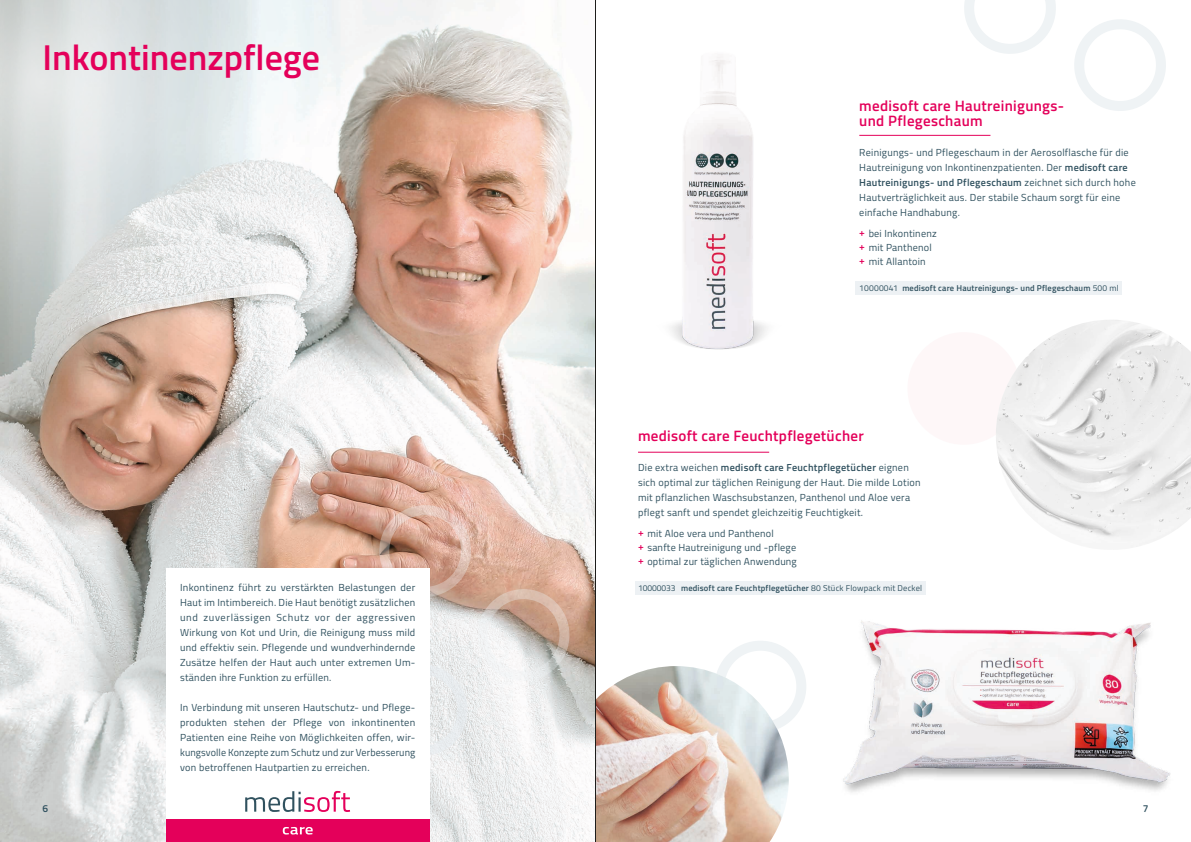
<style>
.page{position:relative;width:1191px;height:842px;background:#fff}
.page>*{position:absolute;margin:0;border:0;box-sizing:border-box;transform-origin:0 0}
.t1{font:600 36px "Titillium";color:#e4005a}
.t2{font:600 15px/15px "Titillium";letter-spacing:.02em;color:#e4005a}
.t3{font:10.2px/15px "Titillium";letter-spacing:.025em;color:#30515f}
.t4{font:600 10.2px "Titillium";color:#30515f}
.t5{font:8.5px "Titillium";letter-spacing:.02em;color:#30515f}
.t6{font:600 8.5px "Titillium";letter-spacing:.02em;color:#30515f}
.s1{font-weight:600}
.s2{font-weight:600;color:#e4005a}
.s3{font-weight:400}
</style>
<div class="page">
<div style="left:907px;top:332px;width:113px;height:113px;background:#fef7f8;border-radius:50%"></div>
<div style="left:714px;top:641px;width:92px;height:91px;border:10px solid #eff3f5;border-radius:50%"></div>
<img style="left:596px;top:666px;width:192px;height:176px">
<img style="left:0;top:0;width:595px;height:842px">
<svg style="left:1074px;top:19px;width:92px;height:92px"></svg>
<svg style="left:964px;top:0;width:92px;height:54px"></svg>
<img style="left:996px;top:320px;width:195px;height:228px">
<svg style="left:0;top:0;width:345px;height:384px"></svg>
<div style="left:376px;top:664px;width:91px;height:92px;border:10px solid #e8edf1;border-radius:50%"></div>
<div style="left:478px;top:589px;width:91px;height:92px;border:10px solid #eff3f5;border-radius:50%"></div>
<div style="left:379px;top:505px;width:92px;height:92px;border:10px solid #eff3f5;border-radius:50%"></div>
<div style="left:634px;top:581px;width:291px;height:13px;background:#edf1f4"></div>
<hr style="left:638px;top:452px;width:131px;height:1px;background:#e4005a">
<div style="left:166px;top:649px;width:263px;height:193px;background:#fff"></div>
<div style="left:166px;top:819px;width:263px;height:23px;background:#e4005a"></div>
<svg style="left:283px;top:827px;width:30px;height:7px"></svg>
<div style="left:166px;top:568px;width:263px;height:218px;background:#fff"></div>
<div style="left:856px;top:281px;width:266px;height:13px;background:#edf1f4"></div>
<hr style="left:859px;top:135px;width:131px;height:1px;background:#e4005a">
<img style="left:812px;top:581px;width:359px;height:212px">
<img style="left:671px;top:57px;width:96px;height:293px">
<img style="left:245px;top:791px;width:105px;height:21px">
<hr style="left:595px;top:0;width:1px;height:842px;background:#1d1d1b">
<h1 class="t1" style="left:43px;top:30px;width:279px">Inkontinenzpflege</h1>
<p class="t3" style="left:180px;top:579px;width:237px;text-align:justify">Inkontinenz führt zu verstärkten Belastungen der Haut im Intimbereich. Die Haut benötigt zusätzlichen und zuverlässigen Schutz vor der aggressiven Wirkung von Kot und Urin, die Reinigung muss mild und effektiv sein. Pflegende und wundverhindernde Zusätze helfen der Haut auch unter extremen Um&shy;ständen ihre Funktion zu erfüllen.</p>
<p class="t3" style="left:180px;top:699px;width:237px;text-align:justify">In Verbindung mit unseren Hautschutz- und Pflege&shy;produkten stehen der Pflege von inkontinenten Patienten eine Reihe von Möglichkeiten offen, wir&shy;kungsvolle Konzepte zum Schutz und zur Verbesserung von betroffenen Hautpartien zu erreichen.</p>
<h2 class="t2" style="left:859px;top:97px;width:206px">medisoft care Hautreinigungs&shy;und Pflegeschaum</h2>
<p class="t3" style="left:859px;top:144px;width:278px">Reinigungs- und Pflegeschaum in der Aerosolflasche für die Hautreinigung von Inkontinenzpatienten. Der <span class="s1">medisoft care Hautreinigungs- und Pflegeschaum</span> zeichnet sich durch hohe Hautverträglichkeit aus. Der stabile Schaum sorgt für eine einfache Handhabung.</p>
<p class="t3" style="left:859px;top:226px;width:79px;line-height:14px"><span class="s2">+</span> bei Inkontinenz <span class="s2">+</span> mit Panthenol <span class="s2">+</span> mit Allantoin</p>
<p class="t6" style="left:859px;top:282px;width:261px"><span class="s3">10000041</span> medisoft care Hautreinigungs- und Pflegeschaum <span class="s3">500 ml</span></p>
<h2 class="t2" style="left:638px;top:427px;width:227px">medisoft care Feuchtpflegetücher</h2>
<p class="t3" style="left:638px;top:459px;width:284px">Die extra weichen <span class="s1">medisoft care Feuchtpflegetücher</span> eignen sich optimal zur täglichen Reinigung der Haut. Die milde Lotion mit pflanzlichen Waschsubstanzen, Panthenol und Aloe vera pflegt sanft und spendet gleichzeitig Feuchtigkeit.</p>
<p class="t3" style="left:638px;top:526px;width:160px;line-height:14px"><span class="s2">+</span> mit Aloe vera und Panthenol<br><span class="s2">+</span> sanfte Hautreinigung und -pflege <span class="s2">+</span> optimal zur täglichen Anwendung</p>
<p class="t5" style="left:638px;top:582px;width:286px">10000033 <span class="s1">medisoft care Feuchtpflegetücher</span> 80 Stück Flowpack mit Deckel</p>
<p class="t4" style="left:43px;top:801px;width:7px">6</p>
<p class="t4" style="left:1142px;top:801px;width:7px">7</p>
</div>
